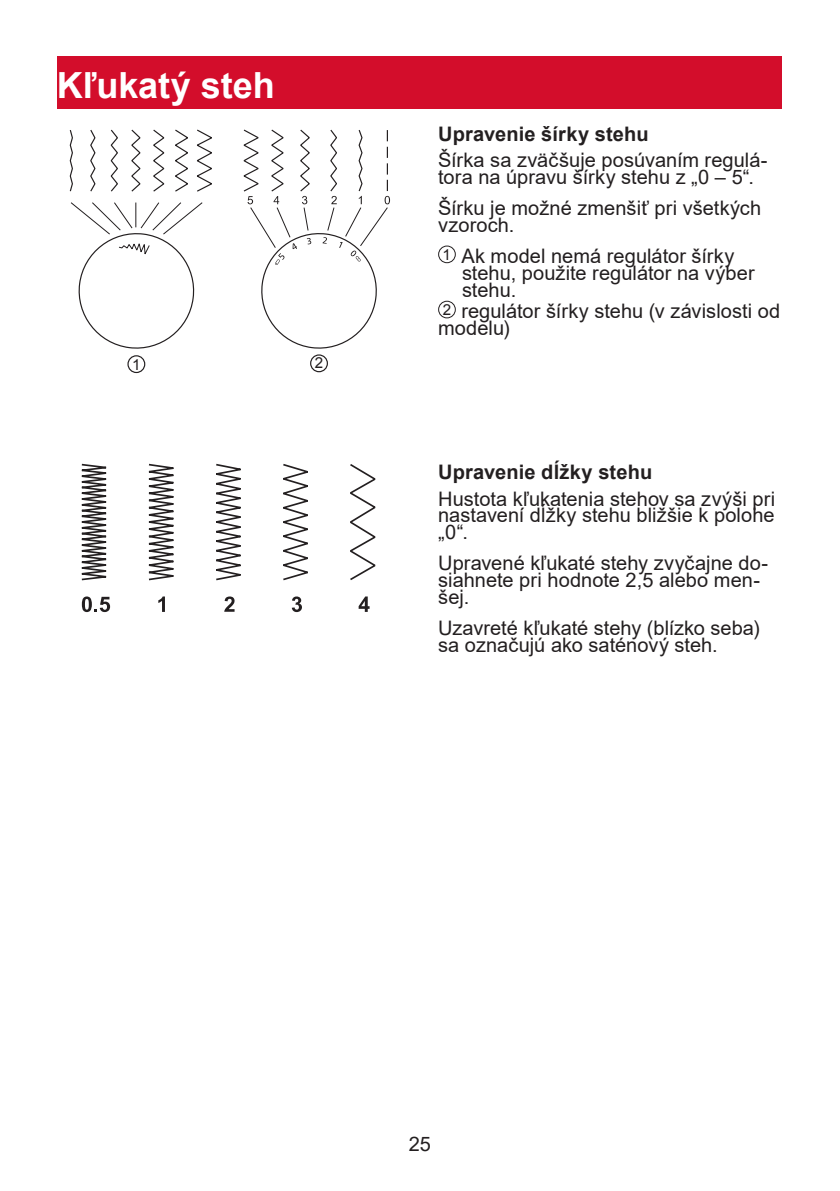
<style>
.page{position:relative;width:840px;height:1191px;background:#fff}
.page>*{position:absolute;margin:0;border:0;box-sizing:border-box;transform-origin:0 0}
.t1{font:700 36px "Arial";letter-spacing:-.005em;color:#fff}
.t2{font:20px/16.8px "Arial";color:#231f20}
.t3{font:700 20px "Arial";letter-spacing:.005em;color:#231f20}
.t4{font:15.2px "Arial";color:#231f20}
</style>
<div class="page">
<div style="left:57px;top:57px;width:724px;height:52px;background:#d30d2b"></div>
<div style="left:438px;top:246px;width:17px;height:17px;border:1px solid #231f20;border-radius:50%"></div>
<div style="left:438px;top:301px;width:17px;height:17px;border:1px solid #231f20;border-radius:50%"></div>
<div style="left:127px;top:355px;width:18px;height:18px;border:1px solid #231f20;border-radius:50%"></div>
<svg style="left:175px;top:129px;width:37px;height:63px"></svg>
<svg style="left:153px;top:129px;width:12px;height:63px"></svg>
<svg style="left:131px;top:129px;width:10px;height:63px"></svg>
<svg style="left:110px;top:129px;width:8px;height:63px"></svg>
<svg style="left:90px;top:129px;width:6px;height:63px"></svg>
<svg style="left:69px;top:130px;width:4px;height:62px"></svg>
<svg style="left:71px;top:202px;width:132px;height:147px"></svg>
<div style="left:310px;top:354px;width:18px;height:18px;border:1px solid #231f20;border-radius:50%"></div>
<svg style="left:243px;top:129px;width:147px;height:220px"></svg>
<svg style="left:81px;top:463px;width:26px;height:118px"></svg>
<svg style="left:350px;top:464px;width:26px;height:116px"></svg>
<svg style="left:283px;top:463px;width:25px;height:118px"></svg>
<svg style="left:216px;top:463px;width:25px;height:118px"></svg>
<svg style="left:148px;top:463px;width:26px;height:118px"></svg>
<svg style="left:82px;top:596px;width:28px;height:16px"></svg>
<svg style="left:158px;top:596px;width:7px;height:16px"></svg>
<svg style="left:224px;top:596px;width:10px;height:16px"></svg>
<svg style="left:291px;top:596px;width:11px;height:16px"></svg>
<svg style="left:358px;top:596px;width:11px;height:16px"></svg>
<h1 class="t1" style="left:57px;top:60px;width:219px">Kľukatý steh</h1>
<p class="t4" style="left:132px;top:354px;width:10px">1</p>
<p class="t4" style="left:315px;top:353px;width:10px">2</p>
<p class="t3" style="left:438px;top:120px;width:212px">Upravenie šírky stehu</p>
<p class="t2" style="left:438px;top:152px;width:330px">Šírka sa zväčšuje posúvaním regulá&shy;tora na úpravu šírky stehu z „0 – 5“.</p>
<p class="t2" style="left:438px;top:200px;width:324px">Šírku je možné zmenšiť pri všetkých vzoroch.</p>
<p class="t2" style="left:461px;top:248px;width:294px;text-indent:-20px"><sup>1</sup> Ak model nemá regulátor šírky stehu, použite regulátor na výber stehu.</p>
<p class="t2" style="left:438px;top:303px;width:343px"><sup>2</sup> regulátor šírky stehu (v závislosti od modelu)</p>
<p class="t3" style="left:438px;top:458px;width:215px">Upravenie dĺžky stehu</p>
<p class="t2" style="left:438px;top:490px;width:338px;text-align:justify">Hustota kľukatenia stehov sa zvýši pri nastavení dĺžky stehu bližšie k polohe „0“.</p>
<p class="t2" style="left:438px;top:555px;width:331px">Upravené kľukaté stehy zvyčajne do&shy;siahnete pri hodnote 2,5 alebo men&shy;šej.</p>
<p class="t2" style="left:438px;top:619px;width:323px">Uzavreté kľukaté stehy (blízko seba) sa označujú ako saténový steh.</p>
<p class="t2" style="left:408px;top:1135px;width:24px">25</p>
</div>
